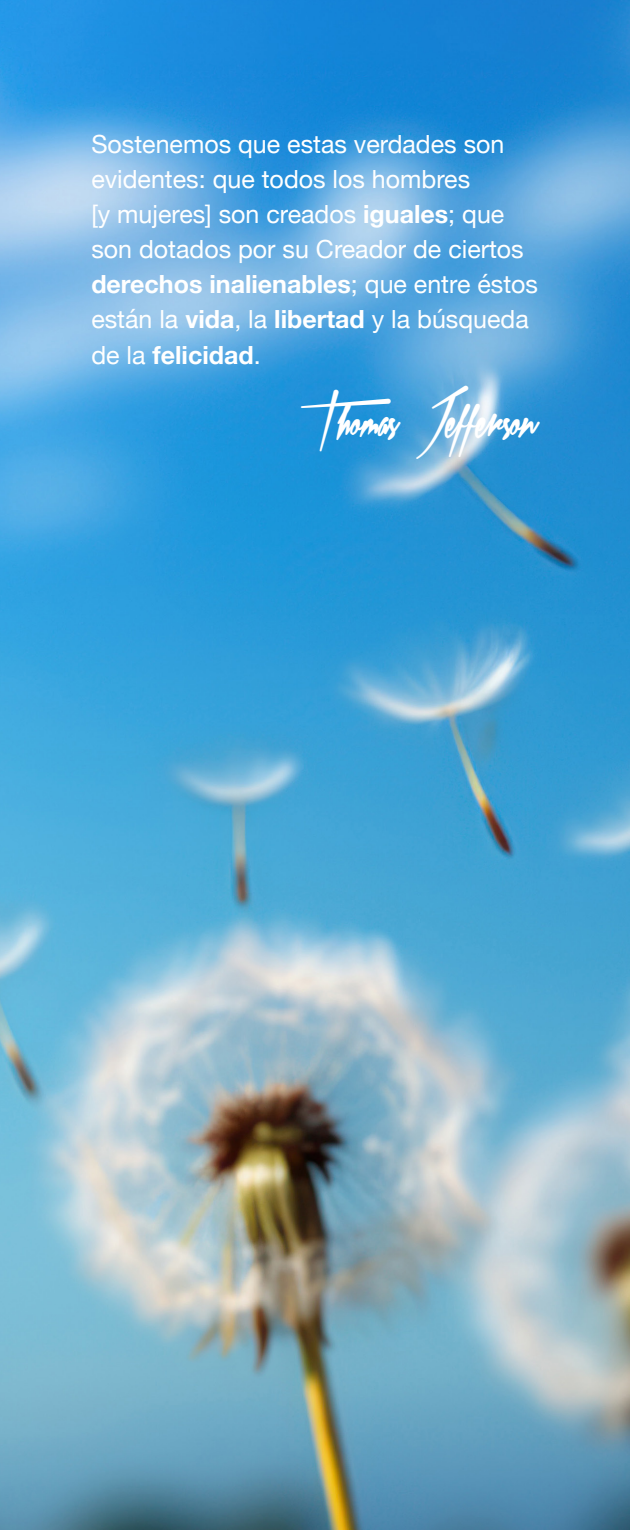
<style>
.page{position:relative;width:630px;height:1530px;background:#fff}
.page>*{position:absolute;margin:0;border:0;box-sizing:border-box;transform-origin:0 0}
.t1{font:35px "Xtreem Fat Demo";color:#fff}
.t2{font:25px/35px "Helvetica Neue";color:#fff}
.t3{font:700 25px "Helvetica Neue";color:#fff}
.s1{font-weight:700}
.s2{font-weight:400}
</style>
<div class="page">
<img style="left:0;top:0;width:630px;height:1530px">
<p class="t2" style="left:91px;top:128px;width:415px">Sostenemos que estas verdades son evidentes: que todos los hombres</p>
<p class="t2" style="left:91px;top:198px;width:448px">[y mujeres] son creados <span class="s1">iguales</span>; que son dotados por su Creador de ciertos <span class="s1">derechos inalienables</span>; que entre éstos están la <span class="s1">vida</span>, la <span class="s1">libertad</span> y la búsqueda</p>
<p class="t3" style="left:91px;top:336px;width:171px"><span class="s2">de la</span> felicidad<span class="s2">.</span></p>
<p class="t1" style="left:300px;top:403px;width:240px">Thomas Jefferson</p>
</div>
